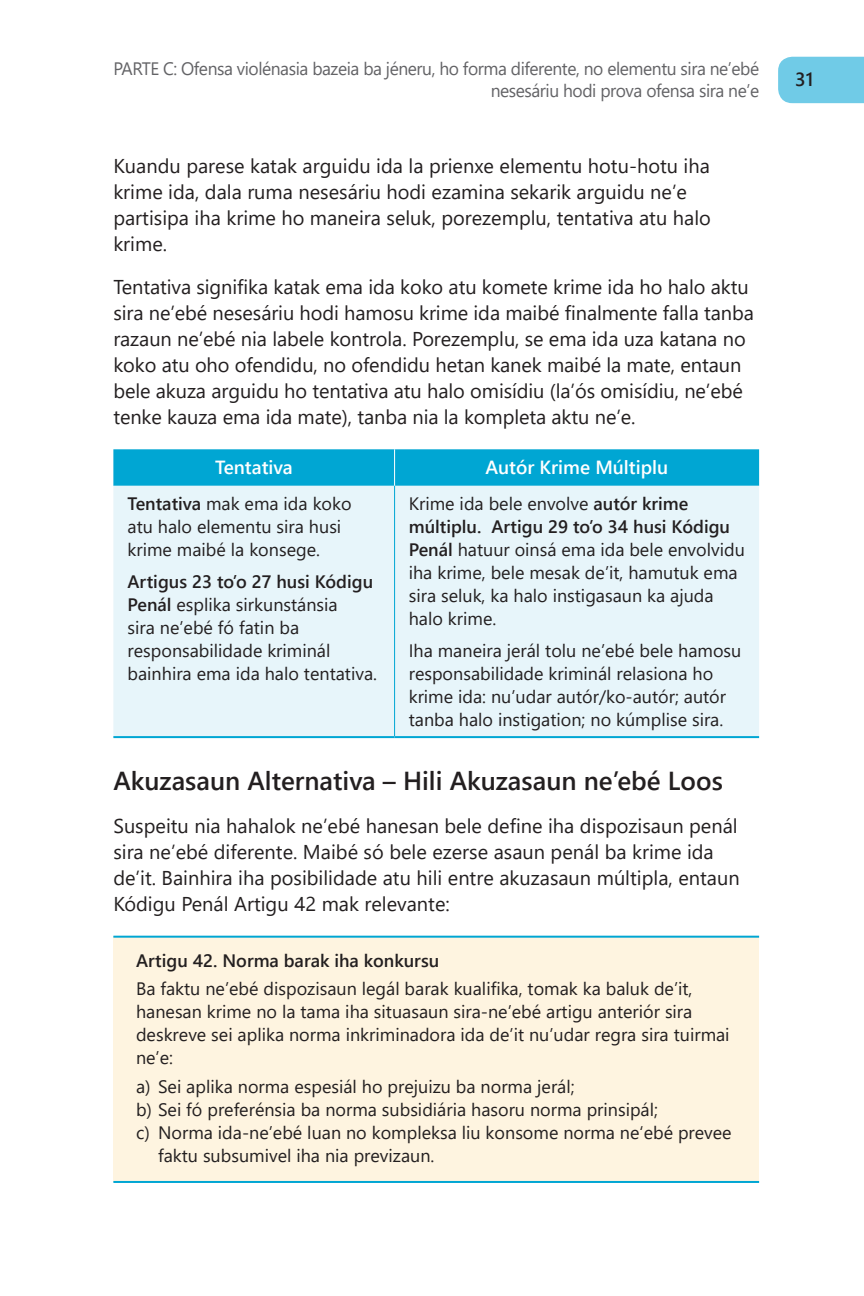
<style>
.page{position:relative;width:864px;height:1296px;background:#fff}
.page>*{position:absolute;margin:0;border:0;box-sizing:border-box;transform-origin:0 0}
.SUB_L2{font:600 26px "Segoe UI";color:#231f20}
.Body_Text__Global{font:20px/26px "Segoe UI";color:#231f20}
.Table_Row_Header{font:600 19px "Segoe UI";color:#fff}
.t1{font:600 19px "Segoe UI";color:#231f20}
.Table_BODY{font:18px/23px "Segoe UI";color:#231f20}
.t2{font:18px/21.6px "Segoe UI";letter-spacing:-.025em;color:#636366;text-align:right}
.Table_BODY-2{font:600 18px "Segoe UI";color:#231f20}
.s1{font-weight:600}
</style>
<div class="page">
<div style="left:778px;top:57px;width:86px;height:46px;background:#70cbe7"></div>
<div style="left:113px;top:449px;width:646px;height:37px;background:#00a6d3"></div>
<div style="left:113px;top:486px;width:646px;height:250px;background:#e7f5fa"></div>
<hr style="left:394px;top:449px;width:1px;height:37px;background:#fff">
<hr style="left:394px;top:486px;width:1px;height:250px;background:#00a6d3">
<hr style="left:113px;top:736px;width:282px;height:2px;background:#00a6d3">
<hr style="left:395px;top:736px;width:364px;height:2px;background:#00a6d3">
<div style="left:113px;top:937px;width:646px;height:245px;background:#fef4e0"></div>
<hr style="left:113px;top:936px;width:646px;height:2px;background:#00a6d3">
<hr style="left:113px;top:1181px;width:646px;height:2px;background:#00a6d3">
<p class="t2" style="left:114px;top:57px;width:647px">PARTE C: Ofensa violénasia bazeia ba jéneru, ho forma diferente, no elementu sira ne’ebé nesesáriu hodi prova ofensa sira ne’e</p>
<p class="t1" style="left:795px;top:61px;width:20px">31</p>
<p class="Body_Text__Global" style="left:113px;top:151px;width:599px">Kuandu parese katak arguidu ida la prienxe elementu hotu-hotu iha krime ida, dala ruma nesesáriu hodi ezamina sekarik arguidu ne’e partisipa iha krime ho maneira seluk, porezemplu, tentativa atu halo krime.</p>
<p class="Body_Text__Global" style="left:113px;top:272px;width:642px">Tentativa signifika katak ema ida koko atu komete krime ida ho halo aktu sira ne’ebé nesesáriu hodi hamosu krime ida maibé finalmente falla tanba razaun ne’ebé nia labele kontrola. Porezemplu, se ema ida uza katana no koko atu oho ofendidu, no ofendidu hetan kanek maibé la mate, entaun bele akuza arguidu ho tentativa atu halo omisídiu (la’ós omisídiu, ne’ebé tenke kauza ema ida mate), tanba nia la kompleta aktu ne’e.</p>
<p class="Table_Row_Header" style="left:215px;top:450px;width:79px">Tentativa</p>
<p class="Table_Row_Header" style="left:485px;top:450px;width:184px">Autór Krime Múltiplu</p>
<p class="Table_BODY" style="left:128px;top:491px;width:226px"><span class="s1">Tentativa</span> mak ema ida koko atu halo elementu sira husi krime maibé la konsege.</p>
<p class="Table_BODY" style="left:128px;top:568px;width:251px"><span class="s1">Artigus 23 to’o 27 husi Kódigu<br>Penál</span> esplika sirkunstánsia<br>sira ne’ebé fó fatin ba responsabilidade kriminál bainhira ema ida halo tentativa.</p>
<p class="Table_BODY" style="left:409px;top:491px;width:338px">Krime ida bele envolve <span class="s1">autór krime múltiplu. Artigu 29 to’o 34 husi Kódigu Penál</span> hatuur oinsá ema ida bele envolvidu iha krime, bele mesak de’it, hamutuk ema sira seluk, ka halo instigasaun ka ajuda halo krime.</p>
<p class="Table_BODY" style="left:409px;top:637px;width:334px">Iha maneira jerál tolu ne’ebé bele hamosu responsabilidade kriminál relasiona ho krime ida: nu’udar autór/ko-autór; autór tanba halo instigation; no kúmplise sira.</p>
<p class="SUB_L2" style="left:113px;top:756px;width:611px">Akuzasaun Alternativa – Hili Akuzasaun ne’ebé Loos</p>
<p class="Body_Text__Global" style="left:113px;top:811px;width:628px">Suspeitu nia hahalok ne’ebé hanesan bele define iha dispozisaun penál sira ne’ebé diferente. Maibé só bele ezerse asaun penál ba krime ida de’it. Bainhira iha posibilidade atu hili entre akuzasaun múltipla, entaun Kódigu Penál Artigu 42 mak relevante:</p>
<p class="Table_BODY-2" style="left:136px;top:943px;width:305px">Artigu 42. Norma barak iha konkursu</p>
<p class="Table_BODY" style="left:136px;top:976px;width:595px">Ba faktu ne’ebé dispozisaun legál barak kualifika, tomak ka baluk de’it, hanesan krime no la tama iha situasaun sira-ne’ebé artigu anteriór sira deskreve sei aplika norma inkriminadora ida de’it nu’udar regra sira tuirmai ne’e:</p>
<p class="Table_BODY" style="left:136px;top:1074px;width:440px">a) Sei aplika norma espesiál ho prejuizu ba norma jerál;</p>
<p class="Table_BODY" style="left:136px;top:1097px;width:524px">b) Sei fó preferénsia ba norma subsidiária hasoru norma prinsipál;</p>
<p class="Table_BODY" style="left:158px;top:1120px;width:575px;text-indent:-22px">c) Norma ida-ne’ebé luan no kompleksa liu konsome norma ne‘ebé prevee faktu subsumivel iha nia previzaun.</p>
</div>
